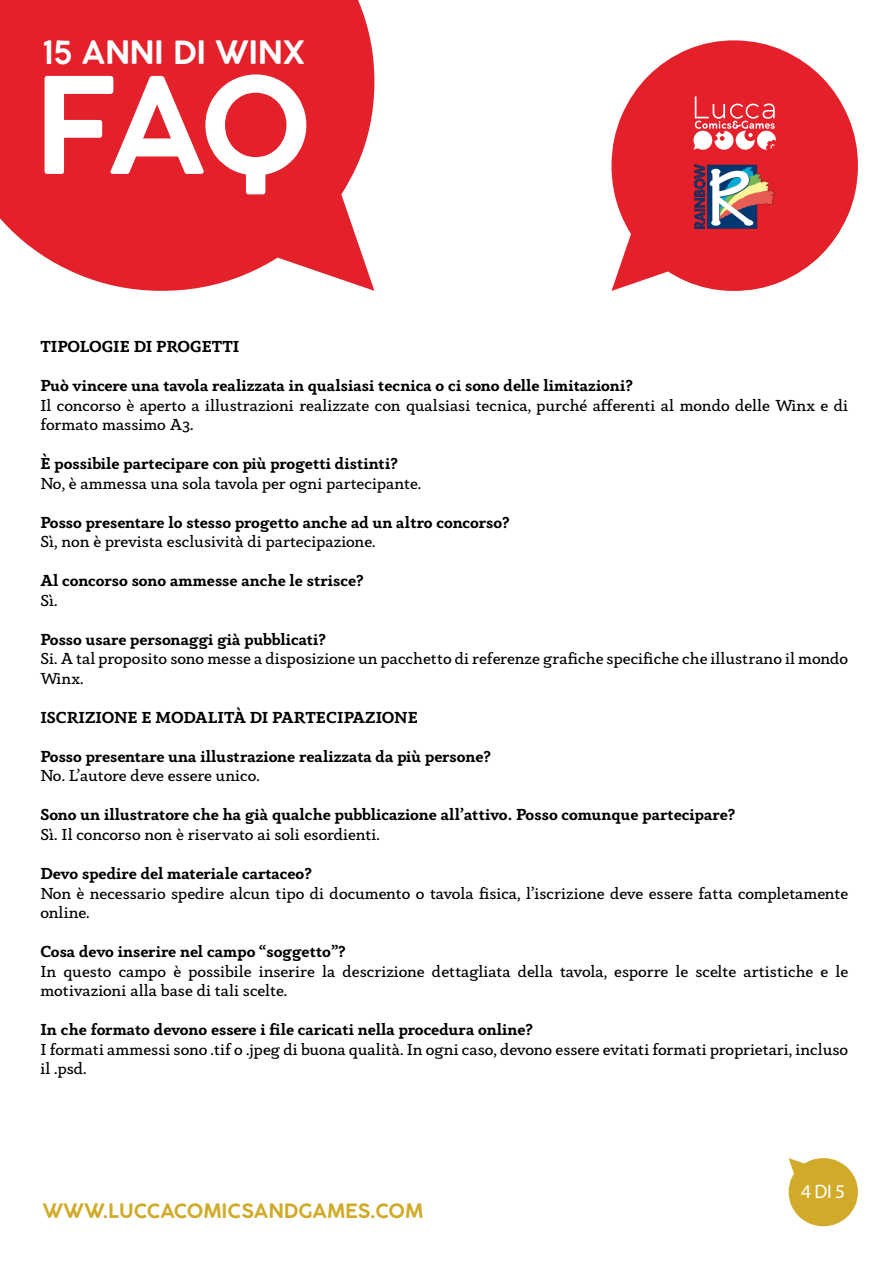
<style>
.page{position:relative;width:893px;height:1263px;background:#fff}
.page>*{position:absolute;margin:0;border:0;box-sizing:border-box;transform-origin:0 0}
.t1{font:700 132px "Coco Gothic";color:#fff}
.t2{font:700 31.5px "Coco Gothic";letter-spacing:-.01em;color:#fff}
.t3{font:700 19.5px "Coco Gothic";color:#d1aa29}
.t4{font:19.5px "Myriad Pro";color:#fff}
.t5{font:16.5px/19.5px "Anaphora";color:#000}
.t6{font:700 16.5px "Anaphora";color:#000}
</style>
<div class="page">
<svg style="left:789px;top:1158px;width:69px;height:68px"></svg>
<svg style="left:611px;top:40px;width:247px;height:251px;fill:#e4202b"></svg>
<svg style="left:0;top:0;width:375px;height:291px;background:#e6333d"></svg>
<svg style="left:693px;top:96px;width:83px;height:54px"></svg>
<img style="left:694px;top:165px;width:82px;height:64px">
<h2 class="t2" style="left:43px;top:35px;width:264px">15 ANNI DI WINX</h2>
<h1 class="t1" style="left:34px;top:51px;width:280px">FAQ</h1>
<p class="t6" style="left:40px;top:336px;width:200px">TIPOLOGIE DI PROGETTI</p>
<p class="t6" style="left:40px;top:375px;width:594px">Può vincere una tavola realizzata in qualsiasi tecnica o ci sono delle limitazioni?</p>
<p class="t5" style="left:40px;top:396px;width:809px">Il concorso è aperto a illustrazioni realizzate con qualsiasi tecnica, purché afferenti al mondo delle Winx e di formato massimo A3.</p>
<p class="t6" style="left:40px;top:453px;width:359px">È possibile partecipare con più progetti distinti?</p>
<p class="t5" style="left:40px;top:474px;width:382px">No, è ammessa una sola tavola per ogni partecipante.</p>
<p class="t6" style="left:40px;top:511px;width:471px">Posso presentare lo stesso progetto anche ad un altro concorso?</p>
<p class="t5" style="left:40px;top:532px;width:337px">Sì, non è prevista esclusività di partecipazione.</p>
<p class="t6" style="left:40px;top:570px;width:325px">Al concorso sono ammesse anche le strisce?</p>
<p class="t5" style="left:40px;top:591px;width:19px">Sì.</p>
<p class="t6" style="left:40px;top:628px;width:287px">Posso usare personaggi già pubblicati?</p>
<p class="t5" style="left:40px;top:649px;width:809px">Si. A tal proposito sono messe a disposizione un pacchetto di referenze grafiche specifiche che illustrano il mondo<br>Winx.</p>
<p class="t6" style="left:40px;top:706px;width:379px">ISCRIZIONE E MODALITÀ DI PARTECIPAZIONE</p>
<p class="t6" style="left:40px;top:745px;width:452px">Posso presentare una illustrazione realizzata da più persone?</p>
<p class="t5" style="left:40px;top:766px;width:221px">No. L’autore deve essere unico.</p>
<p class="t6" style="left:40px;top:804px;width:696px">Sono un illustratore che ha già qualche pubblicazione all’attivo. Posso comunque partecipare?</p>
<p class="t5" style="left:40px;top:825px;width:341px">Sì. Il concorso non è riservato ai soli esordienti.</p>
<p class="t6" style="left:40px;top:862px;width:273px">Devo spedire del materiale cartaceo?</p>
<p class="t5" style="left:40px;top:883px;width:809px">Non è necessario spedire alcun tipo di documento o tavola fisica, l’iscrizione deve essere fatta completamente online.</p>
<p class="t6" style="left:40px;top:940px;width:307px">Cosa devo inserire nel campo “soggetto”?</p>
<p class="t5" style="left:40px;top:961px;width:809px">In questo campo è possibile inserire la descrizione dettagliata della tavola, esporre le scelte artistiche e le motivazioni alla base di tali scelte.</p>
<p class="t6" style="left:40px;top:1018px;width:494px">In che formato devono essere i file caricati nella procedura online?</p>
<p class="t5" style="left:40px;top:1039px;width:809px">I formati ammessi sono .tif o .jpeg di buona qualità. In ogni caso, devono essere evitati formati proprietari, incluso il .psd.</p>
<p class="t3" style="left:43px;top:1200px;width:382px">WWW.LUCCACOMICSANDGAMES.COM</p>
<p class="t4" style="left:801px;top:1179px;width:46px">4 di5</p>
</div>
